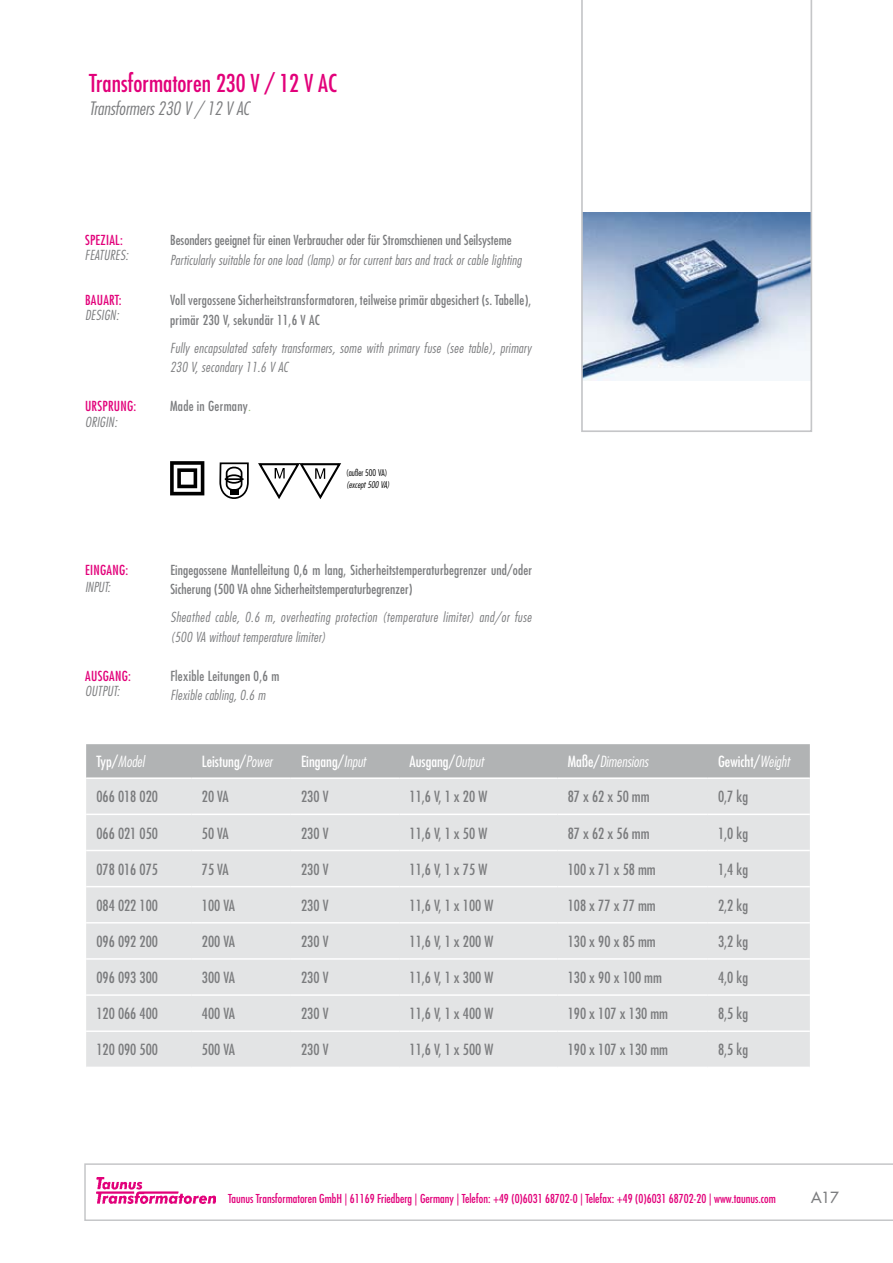
<style>
.page{position:relative;width:893px;height:1263px;background:#fff}
.page>*{position:absolute;margin:0;border:0;box-sizing:border-box;transform-origin:0 0}
.t1{font:condensed 24px "Futura Std";color:#e2007a}
.t2{font:italic 300 condensed 18px "Futura Std";color:#7b7c7e}
.t3{font:condensed 15px "Futura Std";color:#7b7c7e}
.t4{font:condensed 15px "Futura Std";color:#fff}
.t5{font:italic 300 condensed 15px "Futura Std";color:#fff}
.t6{font:500 15px "Futura Std";color:#7b7c7e}
.t7{font:condensed 13.5px/19.5px "Futura Std";letter-spacing:.01em;color:#7b7c7e}
.t8{font:italic 300 condensed 13.5px/19.5px "Futura Std";letter-spacing:.02em;color:#7b7c7e}
.t9{font:condensed 13.5px "Futura Std";letter-spacing:.02em;color:#e2007a}
.t10{font:condensed 12px "Futura Std";color:#e2007a}
.t11{font:italic 300 condensed 9px "Futura Std";color:#000}
.t12{font:300 condensed 9px "Futura Std";color:#000}
.s1{font-weight:300;font-style:italic;color:#97c175}
.s2{font-weight:400;font-style:normal}
.s3{font-weight:300;font-style:italic}
</style>
<div class="page">
<svg style="left:84px;top:1163px;width:809px;height:58px"></svg>
<img style="left:96px;top:1178px;width:120px;height:25px">
<svg style="left:170px;top:461px;width:34px;height:34px"></svg>
<div style="left:86px;top:744px;width:724px;height:33px;background:#b1b3b4"></div>
<div style="left:86px;top:779px;width:724px;height:287px;background:#e3e4e5"></div>
<hr style="left:86px;top:814px;width:106px;height:1px;background:#fff">
<hr style="left:192px;top:814px;width:99px;height:1px;background:#fff">
<hr style="left:291px;top:814px;width:108px;height:1px;background:#fff">
<hr style="left:399px;top:814px;width:158px;height:1px;background:#fff">
<hr style="left:557px;top:814px;width:151px;height:1px;background:#fff">
<hr style="left:708px;top:814px;width:102px;height:1px;background:#fff">
<hr style="left:86px;top:850px;width:106px;height:1px;background:#fff">
<hr style="left:192px;top:850px;width:99px;height:1px;background:#fff">
<hr style="left:291px;top:850px;width:108px;height:1px;background:#fff">
<hr style="left:399px;top:850px;width:158px;height:1px;background:#fff">
<hr style="left:557px;top:850px;width:151px;height:1px;background:#fff">
<hr style="left:708px;top:850px;width:102px;height:1px;background:#fff">
<hr style="left:86px;top:886px;width:106px;height:1px;background:#fff">
<hr style="left:192px;top:886px;width:99px;height:1px;background:#fff">
<hr style="left:291px;top:886px;width:108px;height:1px;background:#fff">
<hr style="left:399px;top:886px;width:158px;height:1px;background:#fff">
<hr style="left:557px;top:886px;width:151px;height:1px;background:#fff">
<hr style="left:708px;top:886px;width:102px;height:1px;background:#fff">
<hr style="left:86px;top:922px;width:106px;height:1px;background:#fff">
<hr style="left:192px;top:922px;width:99px;height:1px;background:#fff">
<hr style="left:291px;top:922px;width:108px;height:1px;background:#fff">
<hr style="left:399px;top:922px;width:158px;height:1px;background:#fff">
<hr style="left:557px;top:922px;width:151px;height:1px;background:#fff">
<hr style="left:708px;top:922px;width:102px;height:1px;background:#fff">
<hr style="left:86px;top:958px;width:106px;height:2px;background:#fff">
<hr style="left:192px;top:958px;width:99px;height:2px;background:#fff">
<hr style="left:291px;top:958px;width:108px;height:2px;background:#fff">
<hr style="left:399px;top:958px;width:158px;height:2px;background:#fff">
<hr style="left:557px;top:958px;width:151px;height:2px;background:#fff">
<hr style="left:708px;top:958px;width:102px;height:2px;background:#fff">
<hr style="left:86px;top:994px;width:106px;height:2px;background:#fff">
<hr style="left:192px;top:994px;width:99px;height:2px;background:#fff">
<hr style="left:291px;top:994px;width:108px;height:2px;background:#fff">
<hr style="left:399px;top:994px;width:158px;height:2px;background:#fff">
<hr style="left:557px;top:994px;width:151px;height:2px;background:#fff">
<hr style="left:708px;top:994px;width:102px;height:2px;background:#fff">
<hr style="left:86px;top:1030px;width:106px;height:2px;background:#fff">
<hr style="left:192px;top:1030px;width:99px;height:2px;background:#fff">
<hr style="left:291px;top:1030px;width:108px;height:2px;background:#fff">
<hr style="left:399px;top:1030px;width:158px;height:2px;background:#fff">
<hr style="left:557px;top:1030px;width:151px;height:2px;background:#fff">
<hr style="left:708px;top:1030px;width:102px;height:2px;background:#fff">
<svg style="left:581px;top:0;width:231px;height:432px"></svg>
<svg style="left:219px;top:462px;width:30px;height:37px"></svg>
<svg style="left:258px;top:463px;width:83px;height:36px"></svg>
<h1 class="t1" style="left:89px;top:69px;width:249px">Transformatoren 230 V / 12 V AC</h1>
<p class="t2" style="left:89px;top:98px;width:162px">Transformers 230 V / 12 V AC</p>
<p class="t9" style="left:85px;top:232px;width:39px">SPEZIAL:</p>
<p class="t7" style="left:170px;top:230px;width:343px">Besonders geeignet für einen Verbraucher oder für Stromschienen und Seilsysteme</p>
<p class="t8" style="left:170px;top:250px;width:353px">Particularly suitable for one load (lamp) or for current bars and track or cable lighting</p>
<p class="t9" style="left:85px;top:292px;width:38px">BAUART:</p>
<p class="t7" style="left:170px;top:290px;width:363px">Voll vergossene Sicherheitstransformatoren, teilweise primär abgesichert (s. Tabelle), primär 230 V, sekundär 11,6 V AC</p>
<p class="t8" style="left:170px;top:338px;width:363px">Fully encapsulated safety transformers, some with primary fuse (see table), primary<br>230 V, secondary 11.6 V AC</p>
<p class="t9" style="left:85px;top:398px;width:53px">URSPRUNG:</p>
<p class="t7" style="left:170px;top:396px;width:82px">Made in Germany<span class="s1">.</span></p>
<p class="t8" style="left:85px;top:246px;width:45px">FEATURES:</p>
<p class="t8" style="left:85px;top:306px;width:35px">DESIGN:</p>
<p class="t8" style="left:85px;top:412px;width:34px">ORIGIN:</p>
<p class="t12" style="left:346px;top:467px;width:43px">(außer 500 VA)</p>
<p class="t11" style="left:346px;top:479px;width:45px">(except 500 VA)</p>
<p class="t9" style="left:85px;top:561px;width:45px">EINGANG:</p>
<p class="t7" style="left:170px;top:560px;width:363px">Eingegossene Mantelleitung 0,6 m lang, Sicherheitstemperaturbegrenzer und/oder<br>Sicherung (500 VA ohne Sicherheitstemperaturbegrenzer)</p>
<p class="t8" style="left:170px;top:608px;width:363px">Sheathed cable, 0.6 m, overheating protection (temperature limiter) and/or fuse (500 VA without temperature limiter)</p>
<p class="t9" style="left:85px;top:667px;width:47px">AUSGANG:</p>
<p class="t7" style="left:170px;top:666px;width:110px">Flexible Leitungen 0,6 m</p>
<p class="t8" style="left:170px;top:686px;width:97px">Flexible cabling, 0.6 m</p>
<p class="t8" style="left:85px;top:577px;width:27px">INPUT:</p>
<p class="t8" style="left:85px;top:681px;width:36px">OUTPUT:</p>
<p class="t5" style="left:96px;top:753px;width:49px"><span class="s2">Typ/</span>Model</p>
<p class="t4" style="left:202px;top:753px;width:72px">Leistung/<span class="s3">Power</span></p>
<p class="t4" style="left:301px;top:753px;width:66px">Eingang/<span class="s3">Input</span></p>
<p class="t4" style="left:409px;top:753px;width:75px">Ausgang/<span class="s3">Output</span></p>
<p class="t5" style="left:568px;top:753px;width:82px"><span class="s2">Maße/</span>Dimensions</p>
<p class="t4" style="left:718px;top:753px;width:73px">Gewicht/<span class="s3">Weight</span></p>
<p class="t3" style="left:96px;top:788px;width:63px">066 018 020</p>
<p class="t3" style="left:202px;top:788px;width:28px">20 VA</p>
<p class="t3" style="left:301px;top:788px;width:29px">230 V</p>
<p class="t3" style="left:409px;top:788px;width:79px">11,6 V, 1 x 20 W</p>
<p class="t3" style="left:568px;top:788px;width:83px">87 x 62 x 50 mm</p>
<p class="t3" style="left:718px;top:788px;width:32px">0,7 kg</p>
<p class="t3" style="left:96px;top:824px;width:63px">066 021 050</p>
<p class="t3" style="left:202px;top:824px;width:28px">50 VA</p>
<p class="t3" style="left:301px;top:824px;width:29px">230 V</p>
<p class="t3" style="left:409px;top:824px;width:79px">11,6 V, 1 x 50 W</p>
<p class="t3" style="left:568px;top:824px;width:83px">87 x 62 x 56 mm</p>
<p class="t3" style="left:718px;top:824px;width:32px">1,0 kg</p>
<p class="t3" style="left:96px;top:860px;width:63px">078 016 075</p>
<p class="t3" style="left:202px;top:860px;width:28px">75 VA</p>
<p class="t3" style="left:301px;top:860px;width:29px">230 V</p>
<p class="t3" style="left:409px;top:860px;width:79px">11,6 V, 1 x 75 W</p>
<p class="t3" style="left:568px;top:860px;width:90px">100 x 71 x 58 mm</p>
<p class="t3" style="left:718px;top:860px;width:32px">1,4 kg</p>
<p class="t3" style="left:96px;top:896px;width:63px">084 022 100</p>
<p class="t3" style="left:202px;top:896px;width:35px">100 VA</p>
<p class="t3" style="left:301px;top:896px;width:29px">230 V</p>
<p class="t3" style="left:409px;top:896px;width:85px">11,6 V, 1 x 100 W</p>
<p class="t3" style="left:568px;top:896px;width:90px">108 x 77 x 77 mm</p>
<p class="t3" style="left:718px;top:896px;width:32px">2,2 kg</p>
<p class="t3" style="left:96px;top:932px;width:63px">096 092 200</p>
<p class="t3" style="left:202px;top:932px;width:35px">200 VA</p>
<p class="t3" style="left:301px;top:932px;width:29px">230 V</p>
<p class="t3" style="left:409px;top:932px;width:85px">11,6 V, 1 x 200 W</p>
<p class="t3" style="left:568px;top:932px;width:90px">130 x 90 x 85 mm</p>
<p class="t3" style="left:718px;top:932px;width:32px">3,2 kg</p>
<p class="t3" style="left:96px;top:969px;width:63px">096 093 300</p>
<p class="t3" style="left:202px;top:969px;width:35px">300 VA</p>
<p class="t3" style="left:301px;top:969px;width:29px">230 V</p>
<p class="t3" style="left:409px;top:969px;width:85px">11,6 V, 1 x 300 W</p>
<p class="t3" style="left:568px;top:969px;width:96px">130 x 90 x 100 mm</p>
<p class="t3" style="left:718px;top:969px;width:32px">4,0 kg</p>
<p class="t3" style="left:96px;top:1005px;width:63px">120 066 400</p>
<p class="t3" style="left:202px;top:1005px;width:35px">400 VA</p>
<p class="t3" style="left:301px;top:1005px;width:29px">230 V</p>
<p class="t3" style="left:409px;top:1005px;width:85px">11,6 V, 1 x 400 W</p>
<p class="t3" style="left:568px;top:1005px;width:102px">190 x 107 x 130 mm</p>
<p class="t3" style="left:718px;top:1005px;width:32px">8,5 kg</p>
<p class="t3" style="left:96px;top:1041px;width:63px">120 090 500</p>
<p class="t3" style="left:202px;top:1041px;width:35px">500 VA</p>
<p class="t3" style="left:301px;top:1041px;width:29px">230 V</p>
<p class="t3" style="left:409px;top:1041px;width:85px">11,6 V, 1 x 500 W</p>
<p class="t3" style="left:568px;top:1041px;width:102px">190 x 107 x 130 mm</p>
<p class="t3" style="left:718px;top:1041px;width:32px">8,5 kg</p>
<p class="t10" style="left:228px;top:1191px;width:549px">Taunus Transformatoren GmbH | 61169 Friedberg | Germany | Telefon: +49 (0)6031 68702-0 | Telefax: +49 (0)6031 68702-20 | www.taunus.com</p>
<p class="t6" style="left:811px;top:1188px;width:29px">A17</p>
</div>
